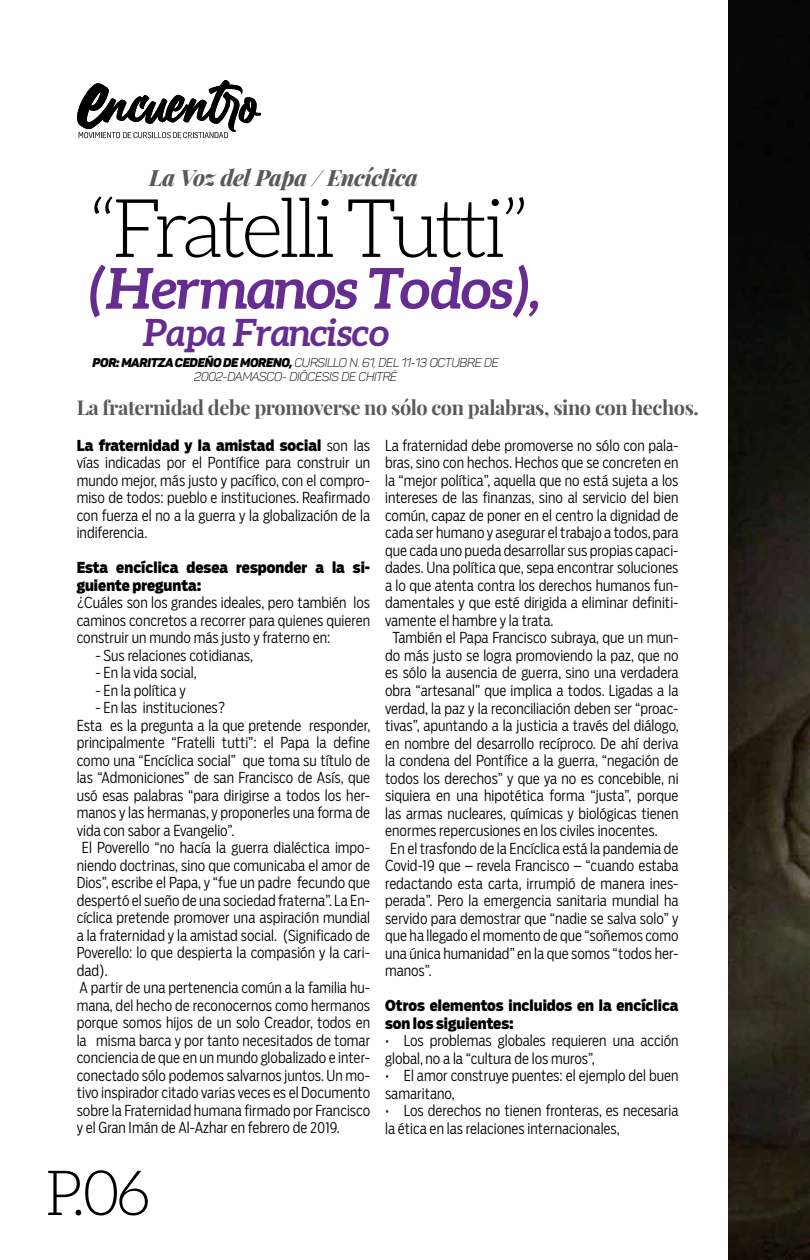
<style>
.page{position:relative;width:810px;height:1260px;background:#fff}
.page>*{position:absolute;margin:0;border:0;box-sizing:border-box;transform-origin:0 0}
.t1{font:300 81.25px "Aleo";letter-spacing:-.06em;color:#000}
.t2{font:300 62.5px "Aleo";color:#000}
.t3{font:italic 700 56.25px "Aleo";letter-spacing:-.03em;color:#662d91}
.t4{font:italic 700 37.5px "Aleo";letter-spacing:-.03em;color:#662d91}
.t5{font:italic 800 22.5px "Playfair Display";letter-spacing:-.02em;color:#58595b}
.t6{font:20px "Playfair Display";letter-spacing:-.02em;color:#58595b}
.t7{font:300 15px/17.5px "Salvo Sans Cond";color:#000}
.t8{font:900 15px/17.5px "Salvo Sans Cond";color:#000}
.t9{font:12.5px/13.8px "Panton Lightitalic Caps";letter-spacing:-.03em;color:#000;text-align:center}
.s1{font-family:"Panton Blackitalic Caps"}
.s2{font-weight:900}
</style>
<div class="page">
<img style="left:728px;top:0;width:82px;height:1260px">
<svg style="left:77px;top:80px;width:184px;height:58px"></svg>
<h3 class="t5" style="left:149px;top:160px;width:270px">La Voz del Papa / Encíclica</h3>
<h1 class="t1" style="left:89px;top:184px;width:441px">“Fratelli Tutti”</h1>
<h3 class="t3" style="left:89px;top:256px;width:452px">(Hermanos Todos),</h3>
<h3 class="t4" style="left:142px;top:311px;width:249px">Papa Francisco</h3>
<p class="t9" style="left:92px;top:356px;width:408px"><span class="s1">POR: MARITZA CEDEÑO DE MORENO,</span> CURSILLO N. 61, DEL 11-13 OCTUBRE DE<br>2002-DAMASCO- DIÓCESIS DE CHITRÉ</p>
<h3 class="t6" style="left:77px;top:392px;width:624px">La fraternidad debe promoverse no sólo con palabras, sino con hechos.</h3>
<p class="t7" style="left:77px;top:436px;width:295px;text-align:justify"><span class="s2">La fraternidad y la amistad social</span> son las vías indicadas por el Pontífice para construir un mundo mejor, más justo y pacífico, con el compro&shy;miso de todos: pueblo e instituciones. Reafirmado con fuerza el no a la guerra y la globalización de la indiferencia.</p>
<p class="t8" style="left:77px;top:559px;width:295px">Esta encíclica desea responder a la si&shy;guiente pregunta:</p>
<p class="t7" style="left:77px;top:594px;width:295px;text-align:justify">¿Cuáles son los grandes ideales, pero también los caminos concretos a recorrer para quienes quieren construir un mundo más justo y fraterno en:</p>
<p class="t7" style="left:95px;top:646px;width:159px">- Sus relaciones cotidianas,</p>
<p class="t7" style="left:95px;top:664px;width:103px">- En la vida social,</p>
<p class="t7" style="left:95px;top:681px;width:92px">- En la política y</p>
<p class="t7" style="left:95px;top:699px;width:132px">- En las instituciones?</p>
<p class="t7" style="left:77px;top:716px;width:295px">Esta es la pregunta a la que pretende responder,</p>
<p class="t7" style="left:77px;top:734px;width:295px">principalmente “Fratelli tutti”: el Papa la define</p>
<p class="t7" style="left:77px;top:751px;width:295px">como una “Encíclica social” que toma su título de</p>
<p class="t7" style="left:77px;top:769px;width:295px">las “Admoniciones” de san Francisco de Asís, que</p>
<p class="t7" style="left:77px;top:786px;width:295px">usó esas palabras “para dirigirse a todos los her-</p>
<p class="t7" style="left:77px;top:804px;width:295px">manos y las hermanas, y proponerles una forma de</p>
<p class="t7" style="left:77px;top:821px;width:159px">vida con sabor a Evangelio”.</p>
<p class="t7" style="left:82px;top:839px;width:290px">El Poverello “no hacía la guerra dialéctica impo-</p>
<p class="t7" style="left:77px;top:856px;width:295px">niendo doctrinas, sino que comunicaba el amor de</p>
<p class="t7" style="left:77px;top:874px;width:295px">Dios”, escribe el Papa, y “fue un padre fecundo que</p>
<p class="t7" style="left:77px;top:891px;width:295px">despertó el sueño de una sociedad fraterna”. La En-</p>
<p class="t7" style="left:77px;top:909px;width:295px">cíclica pretende promover una aspiración mundial</p>
<p class="t7" style="left:77px;top:926px;width:295px">a la fraternidad y la amistad social. (Significado de</p>
<p class="t7" style="left:77px;top:944px;width:295px">Poverello: lo que despierta la compasión y la cari-</p>
<p class="t7" style="left:77px;top:961px;width:33px">dad).</p>
<p class="t7" style="left:80px;top:979px;width:292px">A partir de una pertenencia común a la familia hu-</p>
<p class="t7" style="left:77px;top:996px;width:295px">mana, del hecho de reconocernos como hermanos</p>
<p class="t7" style="left:77px;top:1014px;width:295px">porque somos hijos de un solo Creador, todos en</p>
<p class="t7" style="left:77px;top:1031px;width:295px">la misma barca y por tanto necesitados de tomar</p>
<p class="t7" style="left:77px;top:1049px;width:295px">conciencia de que en un mundo globalizado e inter-</p>
<p class="t7" style="left:77px;top:1066px;width:295px">conectado sólo podemos salvarnos juntos. Un mo-</p>
<p class="t7" style="left:77px;top:1084px;width:295px">tivo inspirador citado varias veces es el Documento</p>
<p class="t7" style="left:77px;top:1101px;width:295px">sobre la Fraternidad humana firmado por Francisco</p>
<p class="t7" style="left:77px;top:1119px;width:265px">y el Gran Imán de Al-Azhar en febrero de 2019.</p>
<h2 class="t2" style="left:45px;top:1159px;width:107px">P.06</h2>
<p class="t7" style="left:385px;top:436px;width:295px">La fraternidad debe promoverse no sólo con pala-</p>
<p class="t7" style="left:385px;top:454px;width:295px">bras, sino con hechos. Hechos que se concreten en</p>
<p class="t7" style="left:385px;top:471px;width:295px">la “mejor política”, aquella que no está sujeta a los</p>
<p class="t7" style="left:385px;top:489px;width:295px">intereses de las finanzas, sino al servicio del bien</p>
<p class="t7" style="left:385px;top:506px;width:295px">común, capaz de poner en el centro la dignidad de</p>
<p class="t7" style="left:385px;top:524px;width:295px">cada ser humano y asegurar el trabajo a todos, para</p>
<p class="t7" style="left:385px;top:541px;width:295px">que cada uno pueda desarrollar sus propias capaci-</p>
<p class="t7" style="left:385px;top:559px;width:295px">dades. Una política que, sepa encontrar soluciones</p>
<p class="t7" style="left:385px;top:576px;width:295px">a lo que atenta contra los derechos humanos fun-</p>
<p class="t7" style="left:385px;top:594px;width:295px">damentales y que esté dirigida a eliminar definiti-</p>
<p class="t7" style="left:385px;top:611px;width:170px">vamente el hambre y la trata.</p>
<p class="t7" style="left:392px;top:629px;width:288px">También el Papa Francisco subraya, que un mun-</p>
<p class="t7" style="left:385px;top:646px;width:295px">do más justo se logra promoviendo la paz, que no</p>
<p class="t7" style="left:385px;top:664px;width:295px">es sólo la ausencia de guerra, sino una verdadera</p>
<p class="t7" style="left:385px;top:681px;width:295px">obra “artesanal” que implica a todos. Ligadas a la</p>
<p class="t7" style="left:385px;top:699px;width:295px">verdad, la paz y la reconciliación deben ser “proac-</p>
<p class="t7" style="left:385px;top:716px;width:295px">tivas”, apuntando a la justicia a través del diálogo,</p>
<p class="t7" style="left:385px;top:734px;width:295px">en nombre del desarrollo recíproco. De ahí deriva</p>
<p class="t7" style="left:385px;top:751px;width:295px">la condena del Pontífice a la guerra, “negación de</p>
<p class="t7" style="left:385px;top:769px;width:295px">todos los derechos” y que ya no es concebible, ni</p>
<p class="t7" style="left:385px;top:786px;width:295px">siquiera en una hipotética forma “justa”, porque</p>
<p class="t7" style="left:385px;top:804px;width:295px">las armas nucleares, químicas y biológicas tienen</p>
<p class="t7" style="left:385px;top:822px;width:274px">enormes repercusiones en los civiles inocentes.</p>
<p class="t7" style="left:390px;top:839px;width:290px">En el trasfondo de la Encíclica está la pandemia de</p>
<p class="t7" style="left:385px;top:857px;width:295px">Covid-19 que – revela Francisco – “cuando estaba</p>
<p class="t7" style="left:385px;top:874px;width:295px">redactando esta carta, irrumpió de manera ines-</p>
<p class="t7" style="left:385px;top:892px;width:295px">perada”. Pero la emergencia sanitaria mundial ha</p>
<p class="t7" style="left:385px;top:909px;width:295px">servido para demostrar que “nadie se salva solo” y</p>
<p class="t7" style="left:385px;top:927px;width:295px">que ha llegado el momento de que “soñemos como</p>
<p class="t7" style="left:385px;top:944px;width:295px">una única humanidad” en la que somos “todos her-</p>
<p class="t7" style="left:385px;top:962px;width:48px">manos”.</p>
<p class="t8" style="left:385px;top:997px;width:295px">Otros elementos incluidos en la encíclica son los siguientes:</p>
<p class="t7" style="left:385px;top:1032px;width:295px">• Los problemas globales requieren una acción global, no a la “cultura de los muros”,</p>
<p class="t7" style="left:385px;top:1067px;width:295px">• El amor construye puentes: el ejemplo del buen samaritano,</p>
<p class="t7" style="left:385px;top:1102px;width:295px">• Los derechos no tienen fronteras, es necesaria la ética en las relaciones internacionales,</p>
</div>
